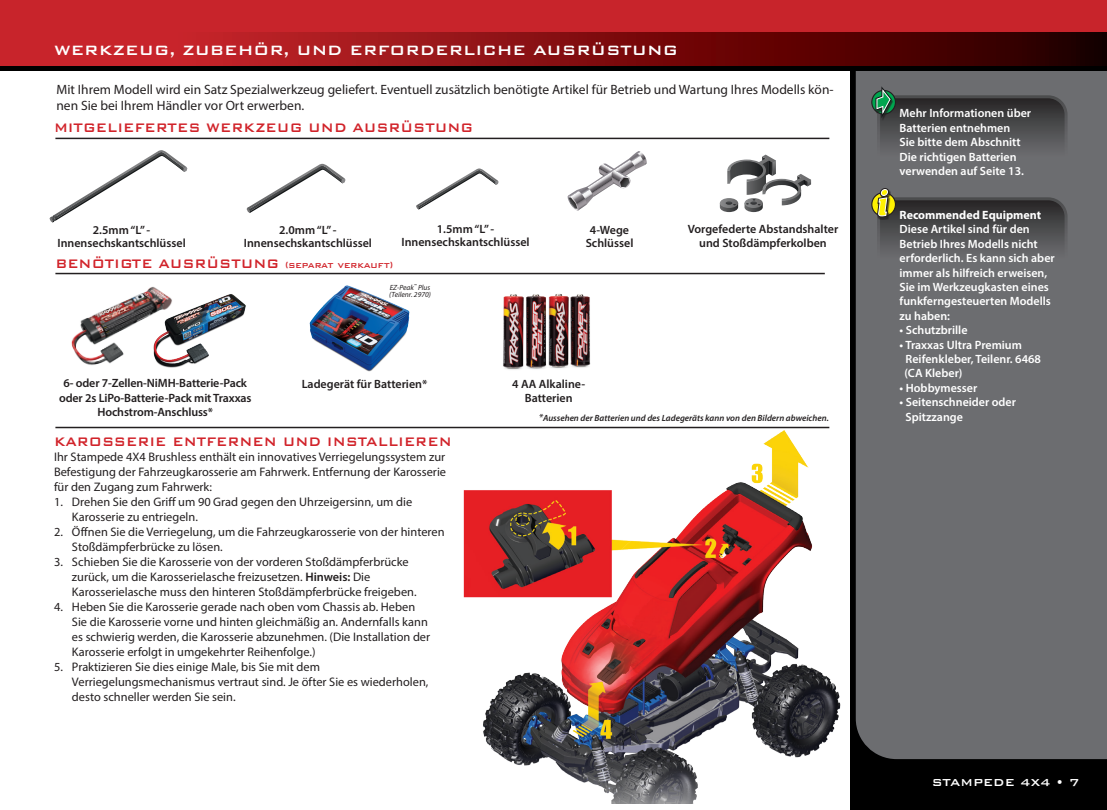
<style>
.page{position:relative;width:1107px;height:810px;background:#fff}
.page>*{position:absolute;margin:0;border:0;box-sizing:border-box;transform-origin:0 0}
.t1{font:500 18px "Bank Gothic BT";color:#fff}
.t2{font:500 16.5px "Bank Gothic BT";color:#d1232a;scale:.91 1}
.t3{font:13.5px/16.2px "Myriad Pro";color:#231f20}
.t4{font:500 13.5px "Bank Gothic BT";color:#fff}
.t5{font:12.3px/14.9px "Myriad Pro";color:#231f20}
.t6{font:600 12px/14.4px "Myriad Pro";color:#fff}
.t7{font:600 12px/13.5px "Myriad Pro";color:#231f20;text-align:center}
.t8{font:700 12px "Myriad Pro";color:#fff}
.t9{font:italic 600 9px "Myriad Pro";color:#231f20}
.t10{font:italic 7.5px/7.5px "Myriad Pro";color:#231f20}
.s1{font-size:11.55px}
.s2{font-weight:600}
.s3{font-size:12.75px}
.s4{font-weight:400;font-size:10.5px}
</style>
<div class="page">
<div style="left:850px;top:13px;width:257px;height:797px;background:#000"></div>
<div style="left:856px;top:71px;width:251px;height:688px;background:#6c6d70"></div>
<div style="left:0;top:0;width:1107px;height:70px;background:#000"></div>
<div style="left:0;top:0;width:1107px;height:51px;background:#c8242b"></div>
<svg style="left:0;top:32px;width:1107px;height:34px;background:#831013"></svg>
<img style="left:463px;top:430px;width:378px;height:373px">
<svg style="left:872px;top:90px;width:23px;height:24px"></svg>
<div style="left:871px;top:90px;width:25px;height:25px;border:1px solid #231f20;border-radius:50%"></div>
<svg style="left:874px;top:82px;width:192px;height:96px;background:#56595a"></svg>
<svg style="left:872px;top:193px;width:23px;height:23px"></svg>
<div style="left:871px;top:192px;width:25px;height:25px;border:1px solid #231f20;border-radius:50%"></div>
<div style="left:878px;top:189px;width:13px;height:31px;background:#231f20;opacity:.75"></div>
<div style="left:880px;top:188px;width:9px;height:9px;border:3px solid #231f20;border-radius:50%"></div>
<div style="left:881px;top:189px;width:7px;height:7px;background:#fff101;border-radius:50%"></div>
<div style="left:881px;top:189px;width:7px;height:7px;border:1px solid #fff;border-radius:50%"></div>
<svg style="left:876px;top:194px;width:190px;height:86px;background:#575756"></svg>
<svg style="left:720px;top:155px;width:91px;height:57px"></svg>
<svg style="left:247px;top:164px;width:99px;height:49px"></svg>
<svg style="left:416px;top:168px;width:83px;height:42px"></svg>
<svg style="left:567px;top:151px;width:80px;height:60px"></svg>
<hr style="left:55px;top:273px;width:770px;height:1px;background:#231f20">
<hr style="left:55px;top:138px;width:774px;height:1px;background:#231f20">
<svg style="left:50px;top:150px;width:137px;height:73px"></svg>
<img style="left:503px;top:294px;width:88px;height:76px">
<hr style="left:55px;top:427px;width:774px;height:1px;background:#231f20">
<img style="left:71px;top:302px;width:50px;height:63px">
<img style="left:121px;top:287px;width:125px;height:81px">
<img style="left:309px;top:285px;width:101px;height:86px">
<p class="t1" style="left:54px;top:40px;width:626px">WERKZEUG, ZUBEHÖR, UND ERFORDERLICHE AUSRÜSTUNG</p>
<p class="t3" style="left:56px;top:81px;width:779px">Mit Ihrem Modell wird ein Satz Spezialwerkzeug geliefert. Eventuell zusätzlich benötigte Artikel für Betrieb und Wartung Ihres Modells kön&shy;nen Sie bei Ihrem Händler vor Ort erwerben.</p>
<p class="t2" style="left:54px;top:119px;width:462px">MITGELIEFERTES WERKZEUG UND AUSRÜSTUNG</p>
<p class="t7" style="left:244px;top:222px;width:130px">2.0mm “L” -<br>Innensechskantschlüssel</p>
<p class="t7" style="left:401px;top:222px;width:130px">1.5mm “L” -<br>Innensechskantschlüssel</p>
<p class="t7" style="left:586px;top:222px;width:49px">4-Wege<br>Schlüssel</p>
<p class="t2" style="left:55px;top:255px;width:373px">BENÖTIGTE AUSRÜSTUNG <span class="s1">(separat verkauft)</span></p>
<p class="t7" style="left:57px;top:222px;width:130px">2.5mm “L” -<br>Innensechskantschlüssel</p>
<p class="t10" style="left:389px;top:284px;width:43px">EZ-Peak<sup>™</sup> Plus (Teilenr. 2970)</p>
<p class="t7" style="left:688px;top:222px;width:152px">Vorgefederte Abstandshalter und Stoßdämpferkolben</p>
<p class="t7" style="left:63px;top:376px;width:185px">6- oder 7-Zellen-NiMH-Batterie-Pack</p>
<p class="t7" style="left:302px;top:377px;width:127px">Ladegerät für Batterien*</p>
<p class="t7" style="left:59px;top:390px;width:194px;line-height:14.4px">oder 2s LiPo-Batterie-Pack mit Traxxas<br>Hochstrom-Anschluss*</p>
<p class="t2" style="left:54px;top:433px;width:439px">KAROSSERIE ENTFERNEN UND INSTALLIEREN</p>
<p class="t5" style="left:54px;top:450px;width:394px;text-align:justify">Ihr Stampede 4X4 Brushless enthält ein innovatives Verriegelungssystem zur Befestigung der Fahrzeugkarosserie am Fahrwerk. Entfernung der Karosserie für den Zugang zum Fahrwerk:</p>
<p class="t5" style="left:72px;top:494px;width:342px;text-indent:-18px">1. Drehen Sie den Griff um 90 Grad gegen den Uhrzeigersinn, um die<br>Karosserie zu entriegeln.</p>
<p class="t5" style="left:72px;top:524px;width:374px;text-indent:-18px">2. Öffnen Sie die Verriegelung, um die Fahrzeugkarosserie von der hinteren<br>Stoßdämpferbrücke zu lösen.</p>
<p class="t5" style="left:72px;top:555px;width:346px;text-indent:-18px">3. Schieben Sie die Karosserie von der vorderen Stoßdämpferbrücke zurück, um die Karosserielasche freizusetzen. <span class="s2">Hinweis:</span> Die<br>Karosserielasche muss den hinteren Stoßdämpferbrücke freigeben.</p>
<p class="t5" style="left:72px;top:600px;width:360px;text-indent:-18px">4. Heben Sie die Karosserie gerade nach oben vom Chassis ab. Heben Sie die Karosserie vorne und hinten gleichmäßig an. Andernfalls kann es schwierig werden, die Karosserie abzunehmen. (Die Installation der Karosserie erfolgt in umgekehrter Reihenfolge.)</p>
<p class="t5" style="left:72px;top:660px;width:358px;text-indent:-18px">5. Praktizieren Sie dies einige Male, bis Sie mit dem<br>Verriegelungsmechanismus vertraut sind. Je öfter Sie es wiederholen, desto schneller werden Sie sein<span class="s3">.</span></p>
<p class="t7" style="left:512px;top:376px;width:74px;line-height:14.4px">4 AA Alkaline-<br>Batterien</p>
<p class="t9" style="left:539px;top:412px;width:292px"><span class="s4">*</span>Aussehen der Batterien und des Ladegeräts kann von den Bildern abweichen.</p>
<p class="t6" style="left:900px;top:106px;width:133px">Mehr Informationen über<br>Batterien entnehmen<br>Sie bitte dem Abschnitt<br>Die richtigen Batterien verwenden auf Seite 13.</p>
<p class="t8" style="left:900px;top:207px;width:143px">Recommended Equipment</p>
<p class="t6" style="left:900px;top:222px;width:157px">Diese Artikel sind für den<br>Betrieb Ihres Modells nicht erforderlich. Es kann sich aber immer als hilfreich erweisen,<br>Sie im Werkzeugkasten eines funkferngesteuerten Modells zu haben:</p>
<p class="t6" style="left:900px;top:323px;width:69px">• Schutzbrille</p>
<p class="t6" style="left:906px;top:337px;width:137px;text-indent:-6px">• Traxxas Ultra Premium<br>Reifenkleber, Teilenr. 6468</p>
<p class="t6" style="left:905px;top:366px;width:60px">(CA Kleber)</p>
<p class="t6" style="left:900px;top:380px;width:79px">• Hobbymesser</p>
<p class="t6" style="left:906px;top:395px;width:112px;text-indent:-6px">• Seitenschneider oder<br>Spitzzange</p>
<p class="t4" style="left:932px;top:775px;width:149px">STAMPEDE 4X4 • 7</p>
</div>
